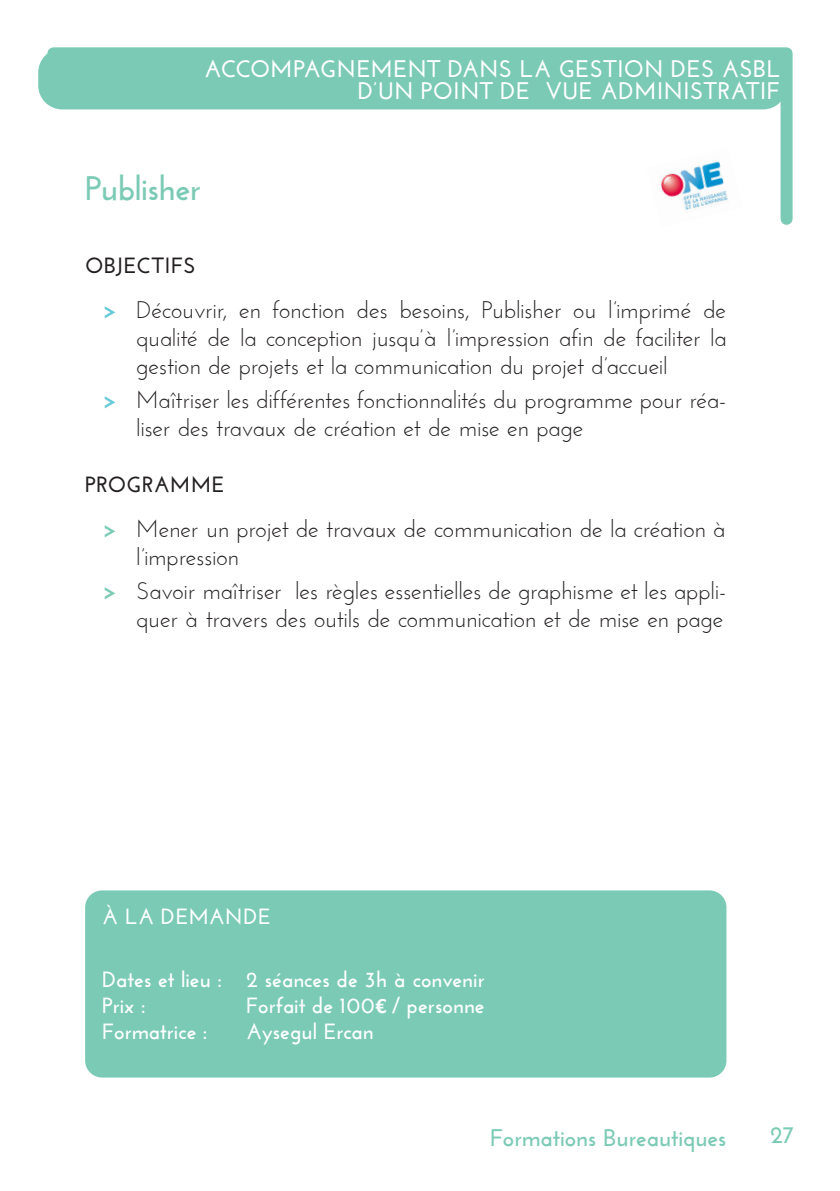
<style>
.page{position:relative;width:840px;height:1191px;background:#fff}
.page>*{position:absolute;margin:0;border:0;box-sizing:border-box;transform-origin:0 0}
.texte{font:700 34px "Josefin Sans";letter-spacing:-.025em;color:#7acab5}
.t1{font:24px/28px "Josefin Sans";letter-spacing:-.02em;color:#231f20}
.Titre_1{font:700 24px/22px "Josefin Sans";letter-spacing:.005em;color:#fff;text-align:right}
.t2{font:700 24px "Josefin Sans";letter-spacing:-.01em;color:#7acab5}
.texte-2{font:700 22px "Josefin Sans";letter-spacing:-.005em;color:#fff}
.Titre_4__noir{font:700 22px "Josefin Sans";letter-spacing:.015em;color:#231f20}
.s1{font-weight:700;color:#65cad8}
.s2{font-weight:700;color:#7acab5}
.s3{font-family:"Calibri"}
</style>
<div class="page">
<svg style="left:41px;top:47px;width:752px;height:178px"></svg>
<div style="left:85px;top:890px;width:641px;height:187px;background:#7acab5;border-radius:17px"></div>
<img style="left:646px;top:148px;width:96px;height:77px">
<div style="left:38px;top:48px;width:748px;height:61px;background:#7acab5;border-radius:24px"></div>
<p class="Titre_1" style="left:204px;top:58px;width:578px">ACCOMPAGNEMENT DANS LA GESTION DES ASBL<br>D’UN POINT DE VUE ADMINISTRATIF</p>
<p class="texte" style="left:85px;top:168px;width:117px">Publisher</p>
<p class="Titre_4__noir" style="left:85px;top:252px;width:112px">OBJECTIFS</p>
<p class="t1" style="left:136px;top:295px;width:591px;text-align:justify;text-indent:-34px"><span class="s1">&gt;</span> Découvrir, en fonction des besoins, Publisher ou l’imprimé de qualité de la conception jusqu’à l’impression afin de faciliter la gestion de projets et la communication du projet d’accueil</p>
<p class="t1" style="left:136px;top:385px;width:591px;text-indent:-34px"><span class="s1">&gt;</span> Maîtriser les différentes fonctionnalités du programme pour réa&shy;liser des travaux de création et de mise en page</p>
<p class="Titre_4__noir" style="left:85px;top:471px;width:141px">PROGRAMME</p>
<p class="t1" style="left:136px;top:514px;width:591px;text-indent:-34px"><span class="s2">&gt;</span> Mener un projet de travaux de communication de la création à l’impression</p>
<p class="t1" style="left:102px;top:576px;width:625px;text-align:right"><span class="s2">&gt;</span> Savoir maîtriser les règles essentielles de graphisme et les appli&shy;quer à travers des outils de communication et de mise en page</p>
<p class="texte-2" style="left:102px;top:903px;width:171px">À LA DEMANDE</p>
<p class="texte-2" style="left:102px;top:966px;width:384px">Dates et lieu : 2 séances de 3h à convenir</p>
<p class="texte-2" style="left:102px;top:992px;width:44px">Prix :</p>
<p class="texte-2" style="left:246px;top:992px;width:240px">Forfait de 100<span class="s3">€</span> / personne</p>
<p class="texte-2" style="left:102px;top:1018px;width:106px">Formatrice :</p>
<p class="texte-2" style="left:246px;top:1018px;width:129px">Aysegul Ercan</p>
<p class="t2" style="left:490px;top:1123px;width:238px">Formations Bureautiques</p>
<p class="t2" style="left:769px;top:1121px;width:26px">27</p>
</div>
